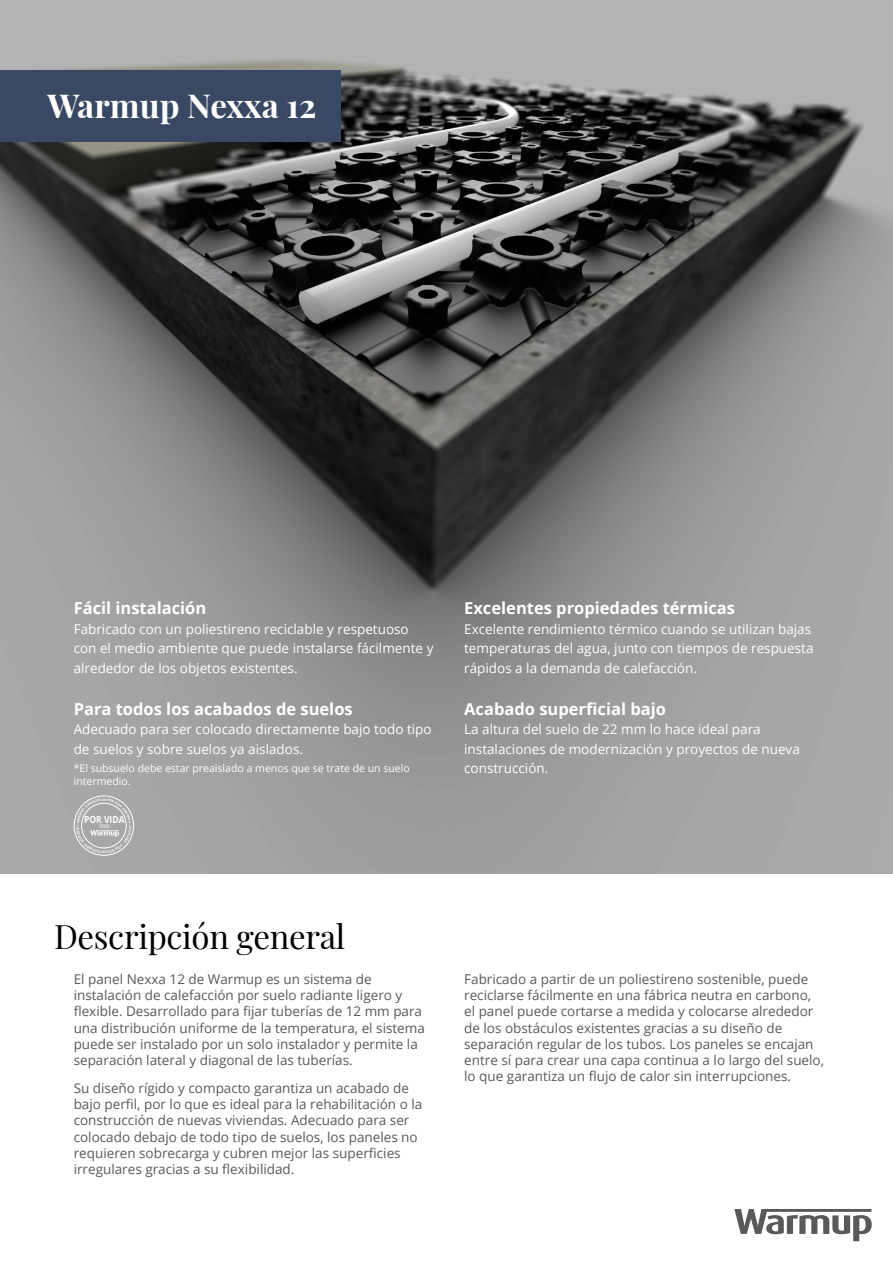
<style>
.page{position:relative;width:893px;height:1263px;background:#fff}
.page>*{position:absolute;margin:0;border:0;box-sizing:border-box;transform-origin:0 0}
.t1{font:33px "Playfair Display";letter-spacing:-.01em;color:#000}
.t2{font:700 33px "Playfair Display";color:#fff}
.t3{font:700 16.5px "Open Sans";color:#fff}
.t4{font:13.5px/16.2px "Open Sans";color:#58595b}
.t5{font:13.5px/19.5px "Open Sans";color:#fff}
.t6{font:10.5px/13.5px "Open Sans";color:#fff}
.t7{font:700 9.75px "Open Sans";color:#fff;scale:.87 1}
.t8{font:700 1.95px/2.2px "Open Sans";color:#fff;text-align:center}
</style>
<div class="page">
<img style="left:0;top:0;width:893px;height:873px">
<div style="left:0;top:70px;width:340px;height:72px;background:#3a4963"></div>
<div style="left:74px;top:796px;width:60px;height:59px;border:1px solid #fff;border-radius:50%"></div>
<svg style="left:734px;top:1209px;width:138px;height:32px"></svg>
<svg style="left:76px;top:798px;width:56px;height:55px;background:#b0b0b0"></svg>
<h1 class="t2" style="left:48px;top:80px;width:270px">Warmup Nexxa 12</h1>
<p class="t3" style="left:74px;top:596px;width:134px">Fácil instalación</p>
<p class="t5" style="left:74px;top:619px;width:361px">Fabricado con un poliestireno reciclable y respetuoso con el medio ambiente que puede instalarse fácilmente y alrededor de los objetos existentes.</p>
<p class="t3" style="left:74px;top:697px;width:281px">Para todos los acabados de suelos</p>
<p class="t5" style="left:74px;top:719px;width:359px">Adecuado para ser colocado directamente bajo todo tipo de suelos y sobre suelos ya aislados.</p>
<p class="t6" style="left:74px;top:761px;width:338px">*El subsuelo debe estar preaislado a menos que se trate de un suelo intermedio.</p>
<p class="t7" style="left:84px;top:813px;width:48px">POR VIDA</p>
<p class="t8" style="left:99px;top:824px;width:12px">GARANTÍA<br>LIMITADA</p>
<p class="t3" style="left:464px;top:596px;width:272px">Excelentes propiedades térmicas</p>
<p class="t5" style="left:464px;top:619px;width:351px">Excelente rendimiento térmico cuando se utilizan bajas temperaturas del agua, junto con tiempos de respuesta rápidos a la demanda de calefacción.</p>
<p class="t3" style="left:464px;top:697px;width:203px">Acabado superficial bajo</p>
<p class="t5" style="left:464px;top:719px;width:337px">La altura del suelo de 22 mm lo hace ideal para instalaciones de modernización y proyectos de nueva construcción.</p>
<h1 class="t1" style="left:54px;top:911px;width:293px">Descripción general</h1>
<p class="t4" style="left:74px;top:971px;width:353px">El panel Nexxa 12 de Warmup es un sistema de instalación de calefacción por suelo radiante ligero y flexible. Desarrollado para fijar tuberías de 12 mm para una distribución uniforme de la temperatura, el sistema puede ser instalado por un solo instalador y permite la separación lateral y diagonal de las tuberías.</p>
<p class="t4" style="left:74px;top:1080px;width:350px">Su diseño rígido y compacto garantiza un acabado de bajo perfil, por lo que es ideal para la rehabilitación o la construcción de nuevas viviendas. Adecuado para ser colocado debajo de todo tipo de suelos, los paneles no requieren sobrecarga y cubren mejor las superficies irregulares gracias a su flexibilidad.</p>
<p class="t4" style="left:464px;top:971px;width:361px">Fabricado a partir de un poliestireno sostenible, puede reciclarse fácilmente en una fábrica neutra en carbono, el panel puede cortarse a medida y colocarse alrededor de los obstáculos existentes gracias a su diseño de separación regular de los tubos. Los paneles se encajan entre sí para crear una capa continua a lo largo del suelo, lo que garantiza un flujo de calor sin interrupciones.</p>
</div>
